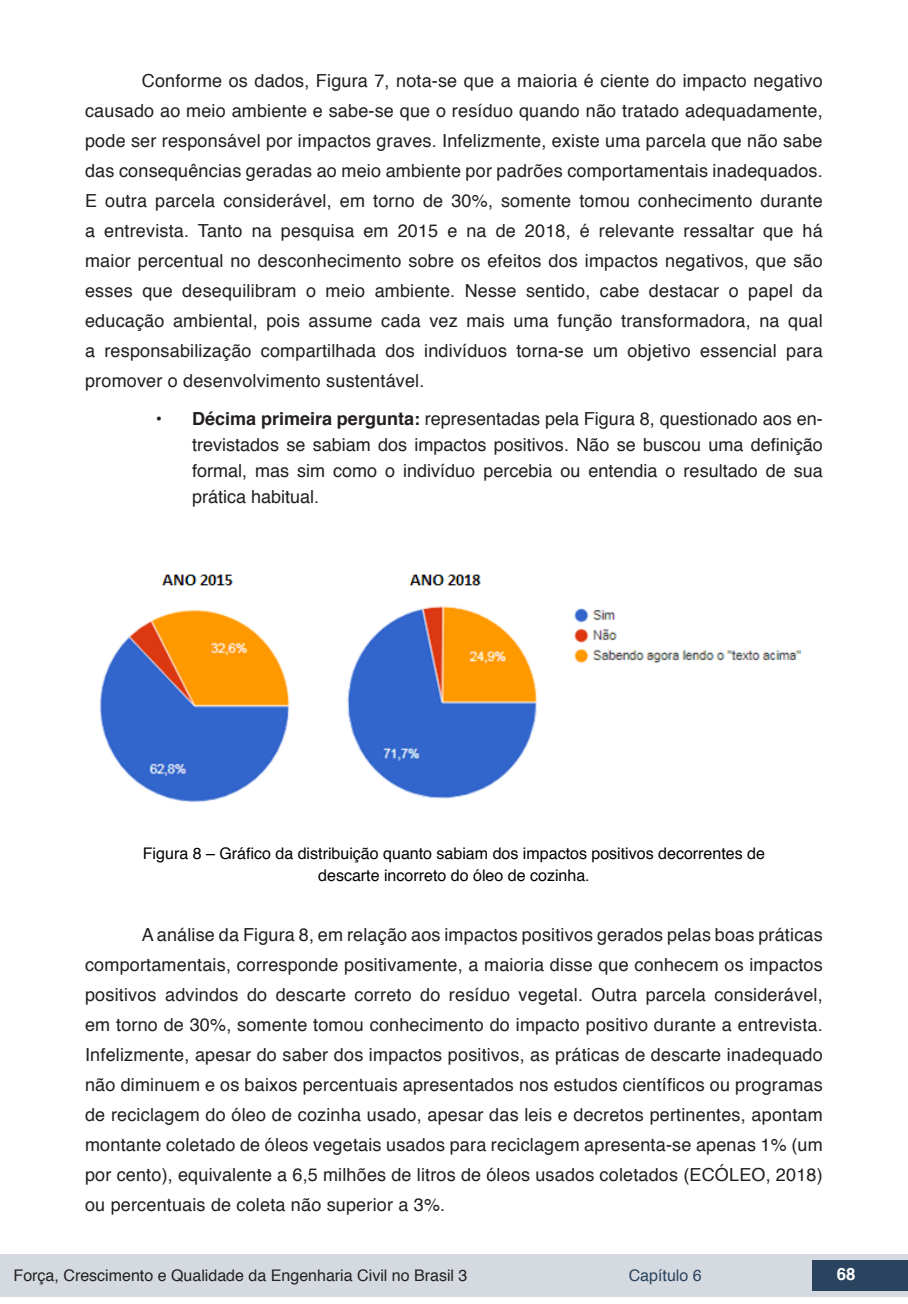
<style>
.page{position:relative;width:908px;height:1304px;background:#fff}
.page>*{position:absolute;margin:0;border:0;box-sizing:border-box;transform-origin:0 0}
.txt{font:18px/30px "Helvetica";letter-spacing:.01em;color:#231f20;text-align:justify}
.t1{font:700 16.8px "Helvetica";color:#fff}
.info_tab_graf_imag{font:16px/22px "Helvetica";color:#000;text-align:center}
.t2{font:16px "Helvetica";color:#231f20}
.t3{font:16px "Helvetica";color:#2a435e}
.s1{font-weight:700}
</style>
<div class="page">
<div style="left:0;top:1254px;width:906px;height:43px;background:#d4dadf"></div>
<div style="left:812px;top:1261px;width:95px;height:30px;background:#2a435e"></div>
<img style="left:100px;top:574px;width:702px;height:228px">
<p class="txt" style="left:85px;top:66px;width:738px;text-indent:57px">Conforme os dados, Figura 7, nota-se que a maioria é ciente do impacto negativo causado ao meio ambiente e sabe-se que o resíduo quando não tratado adequadamente, pode ser responsável por impactos graves. Infelizmente, existe uma parcela que não sabe das consequências geradas ao meio ambiente por padrões comportamentais inadequados.<br>E outra parcela considerável, em torno de 30%, somente tomou conhecimento durante a entrevista. Tanto na pesquisa em 2015 e na de 2018, é relevante ressaltar que há maior percentual no desconhecimento sobre os efeitos dos impactos negativos, que são esses que desequilibram o meio ambiente. Nesse sentido, cabe destacar o papel da educação ambiental, pois assume cada vez mais uma função transformadora, na qual a responsabilização compartilhada dos indivíduos torna-se um objetivo essencial para promover o desenvolvimento sustentável.</p>
<p class="txt" style="left:192px;top:406px;width:632px;line-height:26px;text-indent:-36px"><span class="s1">• Décima primeira pergunta:</span> representadas pela Figura 8, questionado aos en&shy;trevistados se sabiam dos impactos positivos. Não se buscou uma definição formal, mas sim como o indivíduo percebia ou entendia o resultado de sua prática habitual.</p>
<p class="info_tab_graf_imag" style="left:143px;top:843px;width:623px">Figura 8 – Gráfico da distribuição quanto sabiam dos impactos positivos decorrentes de descarte incorreto do óleo de cozinha.</p>
<p class="txt" style="left:85px;top:921px;width:738px;text-indent:57px">A análise da Figura 8, em relação aos impactos positivos gerados pelas boas práticas comportamentais, corresponde positivamente, a maioria disse que conhecem os impactos positivos advindos do descarte correto do resíduo vegetal. Outra parcela considerável, em torno de 30%, somente tomou conhecimento do impacto positivo durante a entrevista.<br>Infelizmente, apesar do saber dos impactos positivos, as práticas de descarte inadequado não diminuem e os baixos percentuais apresentados nos estudos científicos ou programas de reciclagem do óleo de cozinha usado, apesar das leis e decretos pertinentes, apontam montante coletado de óleos vegetais usados para reciclagem apresenta-se apenas 1% (um por cento), equivalente a 6,5 milhões de litros de óleos usados coletados (ECÓLEO, 2018) ou percentuais de coleta não superior a 3%.</p>
<p class="t2" style="left:14px;top:1263px;width:455px">Força, Crescimento e Qualidade da Engenharia Civil no Brasil 3</p>
<p class="t3" style="left:628px;top:1263px;width:74px">Capítulo 6</p>
<p class="t1" style="left:836px;top:1261px;width:20px">68</p>
</div>
